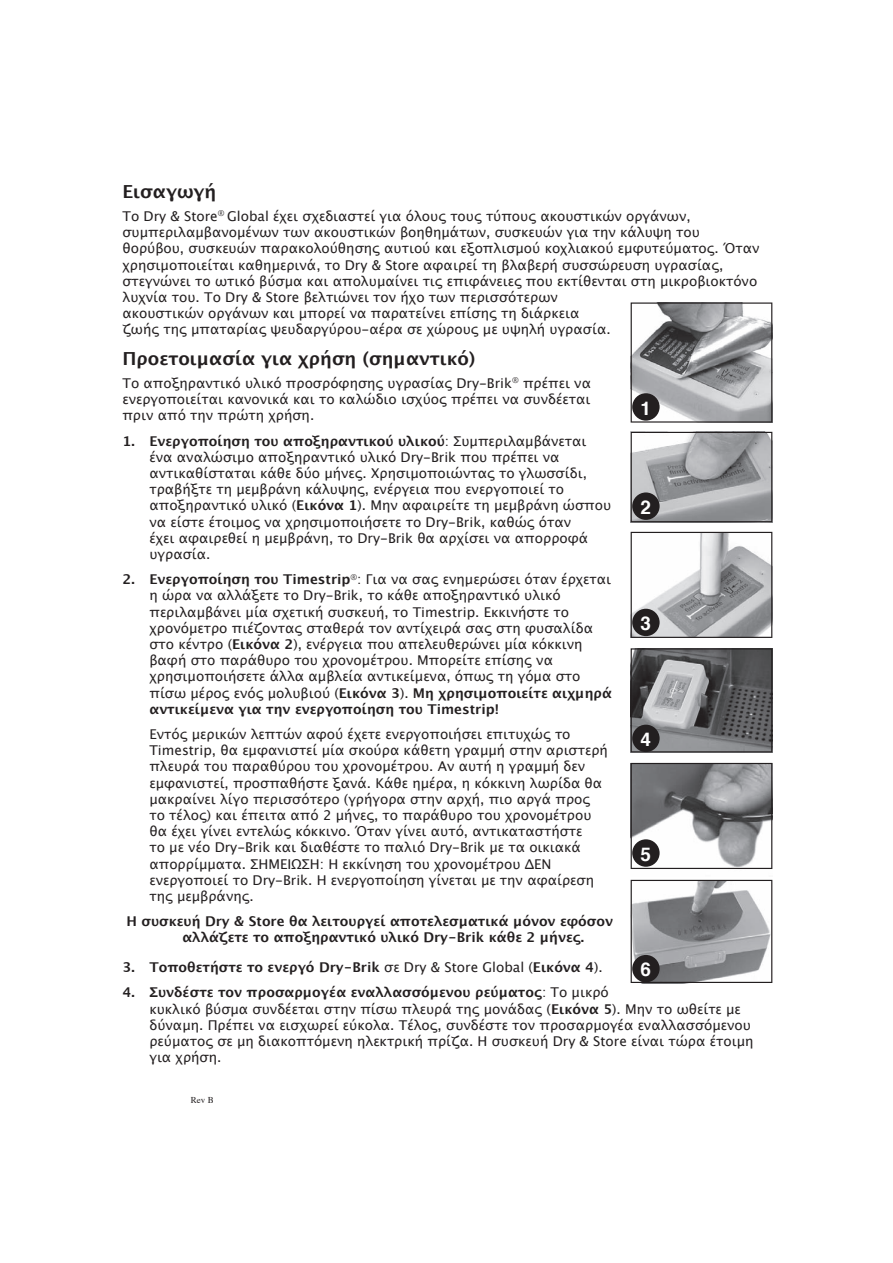
<style>
.page{position:relative;width:893px;height:1263px;background:#fff}
.page>*{position:absolute;margin:0;border:0;box-sizing:border-box;transform-origin:0 0}
.t1{font:700 18.9px "Helvetica";color:#fff}
.t2{font:700 18px "Lucida Grande";color:#231f20}
.t3{font:13.5px/16.2px "Lucida Grande";color:#231f20}
.t4{font:700 13.5px/16.2px "Lucida Grande";color:#231f20}
.t5{font:9px "Times";color:#231f20}
.s1{font-weight:700}
.s2{font-weight:400}
</style>
<div class="page">
<svg style="left:631px;top:302px;width:141px;height:121px"></svg>
<svg style="left:631px;top:432px;width:141px;height:90px;background:#a3a4a6"></svg>
<svg style="left:631px;top:532px;width:141px;height:106px"></svg>
<svg style="left:631px;top:648px;width:141px;height:104px;background:#707073"></svg>
<svg style="left:631px;top:763px;width:141px;height:106px"></svg>
<svg style="left:631px;top:880px;width:141px;height:103px"></svg>
<div style="left:632px;top:393px;width:28px;height:28px;background:#231f20;border-radius:50%"></div>
<div style="left:632px;top:492px;width:28px;height:28px;background:#231f20;border-radius:50%"></div>
<div style="left:632px;top:609px;width:28px;height:27px;background:#231f20;border-radius:50%"></div>
<div style="left:632px;top:725px;width:28px;height:27px;background:#231f20;border-radius:50%"></div>
<div style="left:632px;top:839px;width:28px;height:28px;background:#231f20;border-radius:50%"></div>
<div style="left:632px;top:955px;width:28px;height:27px;background:#231f20;border-radius:50%"></div>
<h2 class="t2" style="left:122px;top:177px;width:96px">Εισαγωγή</h2>
<p class="t3" style="left:122px;top:208px;width:638px">Το Dry &amp; Store<sup>®</sup> Global έχει σχεδιαστεί για όλους τους τύπους ακουστικών οργάνων, συμπεριλαμβανομένων των ακουστικών βοηθημάτων, συσκευών για την κάλυψη του θορύβου, συσκευών παρακολούθησης αυτιού και εξοπλισμού κοχλιακού εμφυτεύματος. Όταν χρησιμοποιείται καθημερινά, το Dry &amp; Store αφαιρεί τη βλαβερή συσσώρευση υγρασίας, στεγνώνει το ωτικό βύσμα και απολυμαίνει τις επιφάνειες που εκτίθενται στη μικροβιοκτόνο λυχνία του. Το Dry &amp; Store βελτιώνει τον ήχο των περισσότερων<br>ακουστικών οργάνων και μπορεί να παρατείνει επίσης τη διάρκεια<br>ζωής της μπαταρίας ψευδαργύρου-αέρα σε χώρους με υψηλή υγρασία.</p>
<h2 class="t2" style="left:122px;top:344px;width:355px">Προετοιμασία για χρήση (σημαντικό)</h2>
<p class="t3" style="left:122px;top:375px;width:470px;text-align:justify">Το αποξηραντικό υλικό προσρόφησης υγρασίας Dry-Brik<sup>®</sup> πρέπει να ενεργοποιείται κανονικά και το καλώδιο ισχύος πρέπει να συνδέεται πριν από την πρώτη χρήση.</p>
<p class="t3" style="left:149px;top:433px;width:463px;text-indent:-27px"><span class="s1">1. Ενεργοποίηση του αποξηραντικού υλικού</span>: Συμπεριλαμβάνεται ένα αναλώσιμο αποξηραντικό υλικό Dry-Brik που πρέπει να αντικαθίσταται κάθε δύο μήνες. Χρησιμοποιώντας το γλωσσίδι, τραβήξτε τη μεμβράνη κάλυψης, ενέργεια που ενεργοποιεί το αποξηραντικό υλικό (<span class="s1">Εικόνα 1</span>). Μην αφαιρείτε τη μεμβράνη ώσπου να είστε έτοιμος να χρησιμοποιήσετε το Dry-Brik, καθώς όταν<br>έχει αφαιρεθεί η μεμβράνη, το Dry-Brik θα αρχίσει να απορροφά υγρασία.</p>
<p class="t3" style="left:149px;top:571px;width:464px;text-indent:-27px"><span class="s1">2. Ενεργοποίηση του Timestrip</span><sup>®</sup>: Για να σας ενημερώσει όταν έρχεται η ώρα να αλλάξετε το Dry-Brik, το κάθε αποξηραντικό υλικό περιλαμβάνει μία σχετική συσκευή, το Timestrip. Εκκινήστε το χρονόμετρο πιέζοντας σταθερά τον αντίχειρά σας στη φυσαλίδα στο κέντρο (<span class="s1">Εικόνα 2</span>), ενέργεια που απελευθερώνει μία κόκκινη βαφή στο παράθυρο του χρονομέτρου. Μπορείτε επίσης να χρησιμοποιήσετε άλλα αμβλεία αντικείμενα, όπως τη γόμα στο πίσω μέρος ενός μολυβιού (<span class="s1">Εικόνα 3</span>). <span class="s1">Μη χρησιμοποιείτε αιχμηρά αντικείμενα για την ενεργοποίηση του Timestrip!</span></p>
<p class="t3" style="left:149px;top:726px;width:460px">Εντός μερικών λεπτών αφού έχετε ενεργοποιήσει επιτυχώς το Timestrip, θα εμφανιστεί μία σκούρα κάθετη γραμμή στην αριστερή πλευρά του παραθύρου του χρονομέτρου. Αν αυτή η γραμμή δεν εμφανιστεί, προσπαθήστε ξανά. Κάθε ημέρα, η κόκκινη λωρίδα θα μακραίνει λίγο περισσότερο (γρήγορα στην αρχή, πιο αργά προς το τέλος) και έπειτα από 2 μήνες, το παράθυρο του χρονομέτρου θα έχει γίνει εντελώς κόκκινο. Όταν γίνει αυτό, αντικαταστήστε<br>το με νέο Dry-Brik και διαθέστε το παλιό Dry-Brik με τα οικιακά απορρίμματα. ΣΗΜΕΙΩΣΗ: Η εκκίνηση του χρονομέτρου ΔΕΝ ενεργοποιεί το Dry-Brik. Η ενεργοποίηση γίνεται με την αφαίρεση της μεμβράνης.</p>
<p class="t4" style="left:182px;top:913px;width:432px;text-indent:-56px">Η συσκευή Dry &amp; Store θα λειτουργεί αποτελεσματικά μόνον εφόσον αλλάζετε το αποξηραντικό υλικό Dry-Brik κάθε 2 μήνες.</p>
<p class="t4" style="left:122px;top:959px;width:482px">3. Τοποθετήστε το ενεργό Dry-Brik <span class="s2">σε Dry &amp; Store Global (</span>Εικόνα 4<span class="s2">).</span></p>
<p class="t3" style="left:149px;top:984px;width:606px;text-indent:-27px"><span class="s1">4. Συνδέστε τον προσαρμογέα εναλλασσόμενου ρεύματος</span>: Το μικρό<br>κυκλικό βύσμα συνδέεται στην πίσω πλευρά της μονάδας (<span class="s1">Εικόνα 5</span>). Μην το ωθείτε με δύναμη. Πρέπει να εισχωρεί εύκολα. Τέλος, συνδέστε τον προσαρμογέα εναλλασσόμενου ρεύματος σε μη διακοπτόμενη ηλεκτρική πρίζα. Η συσκευή Dry &amp; Store είναι τώρα έτοιμη για χρήση.</p>
<h1 class="t1" style="left:640px;top:391px;width:12px">1</h1>
<h1 class="t1" style="left:640px;top:490px;width:12px">2</h1>
<h1 class="t1" style="left:640px;top:606px;width:12px">3</h1>
<h1 class="t1" style="left:640px;top:722px;width:12px">4</h1>
<h1 class="t1" style="left:640px;top:837px;width:12px">5</h1>
<h1 class="t1" style="left:640px;top:952px;width:12px">6</h1>
<p class="t5" style="left:191px;top:1091px;width:24px">Rev B</p>
</div>
